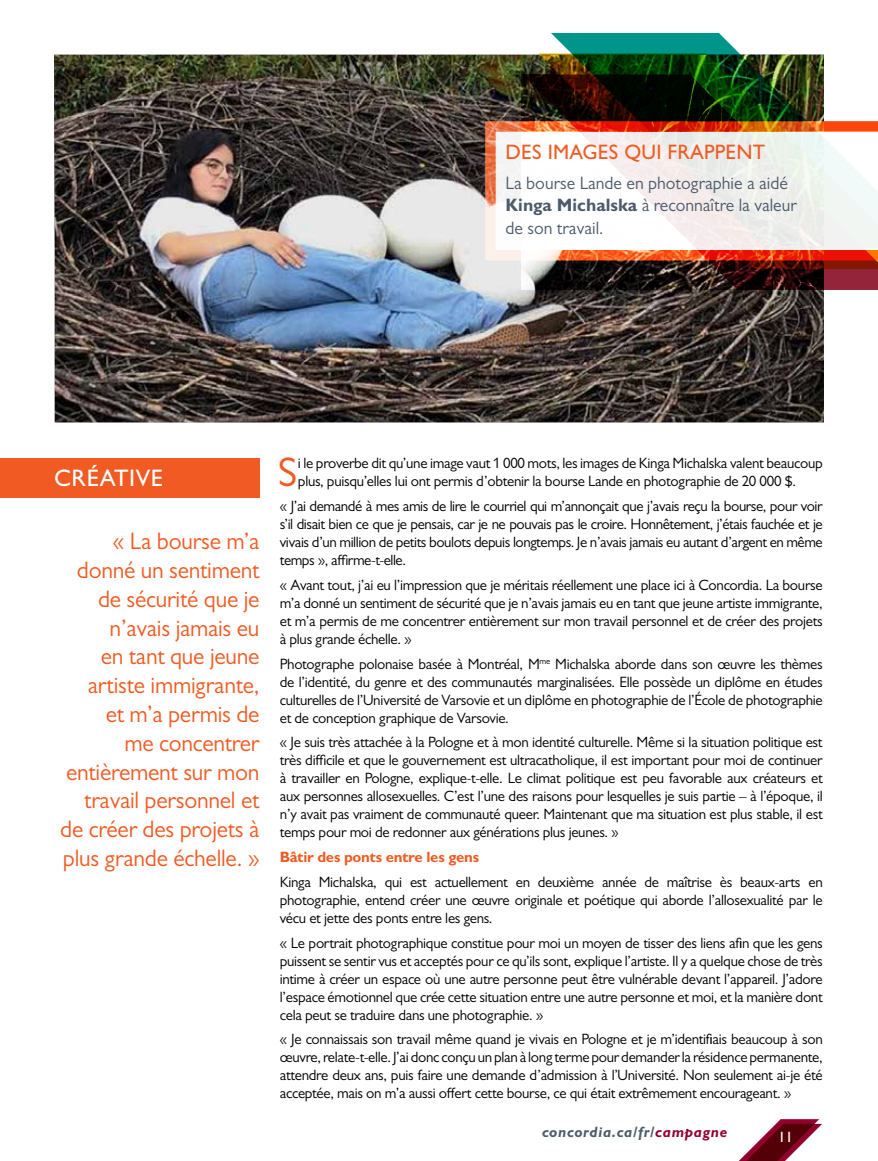
<style>
.page{position:relative;width:878px;height:1161px;background:#fff}
.page>*{position:absolute;margin:0;border:0;box-sizing:border-box;transform-origin:0 0}
.t1{font:41.4px "Gill Sans MT Pro";color:#f15a22}
.t2{font:24px/28.8px "Gill Sans MT Pro";letter-spacing:-.01em;color:#f15a22;text-align:right}
.t3{font:500 24px "Gill Sans MT Pro";letter-spacing:.025em;color:#fff}
.t4{font:500 21px "Gill Sans MT Pro";letter-spacing:.01em;color:#f15a22}
.t5{font:18px/22.5px "Gill Sans MT Pro";color:#4c5b6b}
.t6{font:15px/18px "Gill Sans MT Pro";letter-spacing:-.02em;color:#000;text-align:justify}
.t7{font:700 15px "Gill Sans MT Pro";letter-spacing:-.02em;color:#f15a22}
.t8{font:italic 700 15px "Gill Sans MT Pro";letter-spacing:.05em;color:#4c5b6b}
.t9{font:500 15px "Gill Sans MT Pro";color:#fff}
.s1{font-weight:700}
.s2{color:#92002c}
</style>
<div class="page">
<div style="left:0;top:458px;width:259px;height:39px;background:#f15a22"></div>
<img style="left:54px;top:55px;width:770px;height:367px">
<svg style="left:483px;top:120px;width:39px;height:142px"></svg>
<img style="left:551px;top:33px;width:273px;height:41px">
<svg style="left:522px;top:74px;width:356px;height:216px"></svg>
<svg style="left:739px;top:1119px;width:83px;height:42px"></svg>
<h3 class="t4" style="left:505px;top:140px;width:261px">DES IMAGES QUI FRAPPENT</h3>
<p class="t5" style="left:505px;top:171px;width:293px">La bourse Lande en photographie a aidé<br><span class="s1">Kinga Michalska</span> à reconnaître la valeur de son travail.</p>
<h2 class="t3" style="left:54px;top:464px;width:111px">CRÉATIVE</h2>
<h2 class="t2" style="left:60px;top:526px;width:201px">« La bourse m’a donné un sentiment de sécurité que je n’avais jamais eu<br>en tant que jeune artiste immigrante,<br>et m’a permis de<br>me concentrer entièrement sur mon travail personnel et de créer des projets à plus grande échelle. »</h2>
<h1 class="t1" style="left:278px;top:448px;width:20px">S</h1>
<p class="t6" style="left:298px;top:454px;width:526px">i le proverbe dit qu’une image vaut 1 000 mots, les images de Kinga Michalska valent beaucoup plus, puisqu’elles lui ont permis d’obtenir la bourse Lande en photographie de 20 000 $.</p>
<p class="t6" style="left:280px;top:497px;width:544px">« J’ai demandé à mes amis de lire le courriel qui m’annonçait que j’avais reçu la bourse, pour voir s’il disait bien ce que je pensais, car je ne pouvais pas le croire. Honnêtement, j’étais fauchée et je vivais d’un million de petits boulots depuis longtemps. Je n’avais jamais eu autant d’argent en même temps », affirme-t-elle.</p>
<p class="t6" style="left:280px;top:576px;width:544px">« Avant tout, j’ai eu l’impression que je méritais réellement une place ici à Concordia. La bourse m’a donné un sentiment de sécurité que je n’avais jamais eu en tant que jeune artiste immigrante, et m’a permis de me concentrer entièrement sur mon travail personnel et de créer des projets à plus grande échelle. »</p>
<p class="t6" style="left:280px;top:654px;width:544px">Photographe polonaise basée à Montréal, M<sup>me</sup> Michalska aborde dans son œuvre les thèmes de l’identité, du genre et des communautés marginalisées. Elle possède un diplôme en études culturelles de l’Université de Varsovie et un diplôme en photographie de l’École de photographie et de conception graphique de Varsovie.</p>
<p class="t6" style="left:280px;top:733px;width:544px">« Je suis très attachée à la Pologne et à mon identité culturelle. Même si la situation politique est très difficile et que le gouvernement est ultracatholique, il est important pour moi de continuer à travailler en Pologne, explique-t-elle. Le climat politique est peu favorable aux créateurs et aux personnes allosexuelles. C’est l’une des raisons pour lesquelles je suis partie – à l’époque, il n’y avait pas vraiment de communauté queer. Maintenant que ma situation est plus stable, il est temps pour moi de redonner aux générations plus jeunes. »</p>
<p class="t7" style="left:280px;top:848px;width:201px">Bâtir des ponts entre les gens</p>
<p class="t6" style="left:280px;top:873px;width:544px">Kinga Michalska, qui est actuellement en deuxième année de maîtrise ès beaux-arts en photographie, entend créer une œuvre originale et poétique qui aborde l’allosexualité par le vécu et jette des ponts entre les gens.</p>
<p class="t6" style="left:280px;top:933px;width:544px">« Le portrait photographique constitue pour moi un moyen de tisser des liens afin que les gens puissent se sentir vus et acceptés pour ce qu’ils sont, explique l’artiste. Il y a quelque chose de très intime à créer un espace où une autre personne peut être vulnérable devant l’appareil. J’adore l’espace émotionnel que crée cette situation entre une autre personne et moi, et la manière dont cela peut se traduire dans une photographie. »</p>
<p class="t6" style="left:280px;top:1030px;width:544px">« Je connaissais son travail même quand je vivais en Pologne et je m’identifiais beaucoup à son œuvre, relate-t-elle. J’ai donc conçu un plan à long terme pour demander la résidence permanente, attendre deux ans, puis faire une demande d’admission à l’Université. Non seulement ai-je été acceptée, mais on m’a aussi offert cette bourse, ce qui était extrêmement encourageant. »</p>
<p class="t8" style="left:542px;top:1123px;width:187px">concordia.ca/fr/<span class="s2">campagne</span></p>
<p class="t9" style="left:778px;top:1128px;width:16px">11</p>
</div>
